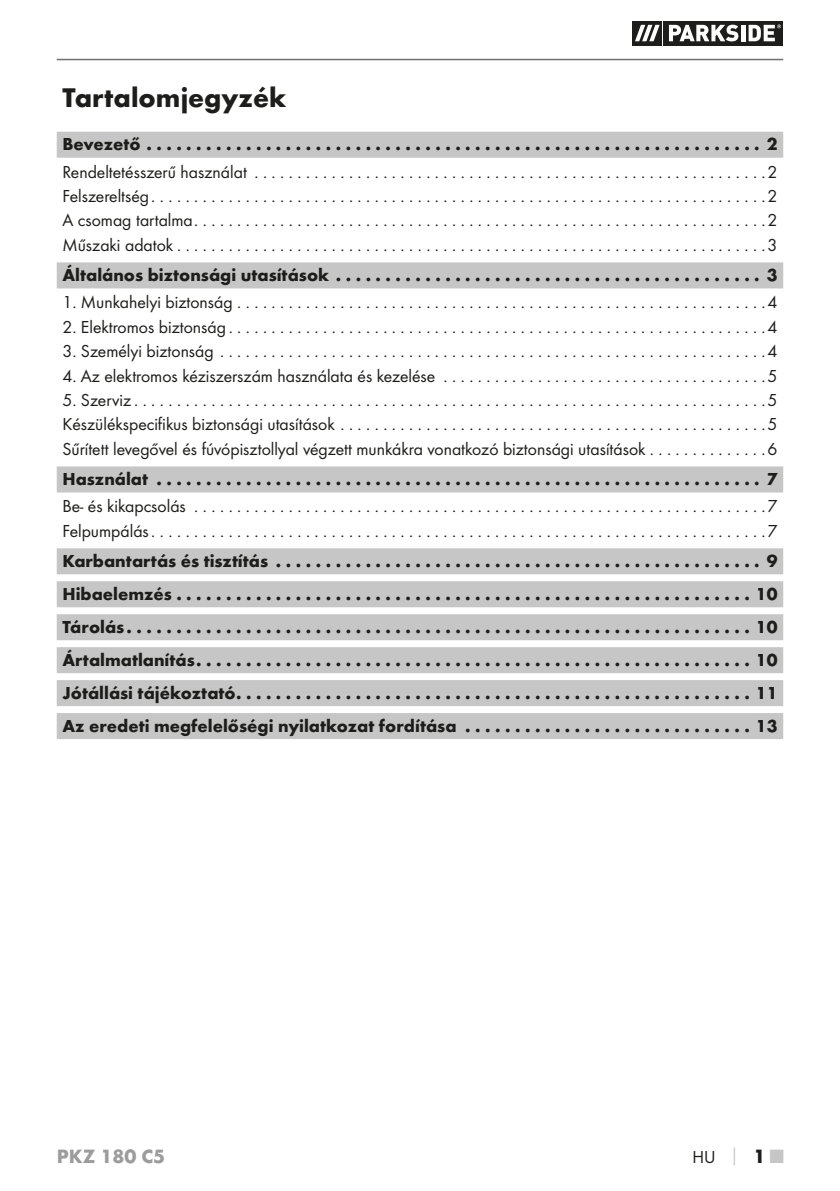
<style>
.page{position:relative;width:840px;height:1191px;background:#fff}
.page>*{position:absolute;margin:0;border:0;box-sizing:border-box;transform-origin:0 0}
.t1{font:700 28px "Futura";color:#1d1d1b}
.t2{font:700 20px "Futura";color:#9d9c9c}
.t3{font:18px/24.4px "Futura Boo";color:#1d1d1b;text-align:justify}
.t4{font:700 18px/33px "Futura";color:#1d1d1b;text-align:justify}
.s1{font-family:"Futura";font-weight:700;color:#c6c6c6}
.s2{font-family:"Futura";font-weight:700;font-size:20px}
.s3{font-family:"Futura";font-weight:700;font-size:20px;color:#c6c6c6}
</style>
<div class="page">
<hr style="left:57px;top:59px;width:725px;height:1px;background:#6f6f6e">
<svg style="left:661px;top:21px;width:1px;height:24px"></svg>
<svg style="left:632px;top:21px;width:29px;height:24px"></svg>
<svg style="left:663px;top:21px;width:119px;height:24px"></svg>
<svg style="left:634px;top:25px;width:25px;height:16px"></svg>
<svg style="left:668px;top:25px;width:70px;height:16px"></svg>
<svg style="left:740px;top:25px;width:4px;height:16px"></svg>
<svg style="left:748px;top:24px;width:32px;height:17px"></svg>
<div style="left:57px;top:132px;width:725px;height:26px;background:#c6c6c6"></div>
<div style="left:57px;top:262px;width:725px;height:26px;background:#c6c6c6"></div>
<div style="left:57px;top:466px;width:725px;height:26px;background:#c6c6c6"></div>
<div style="left:57px;top:548px;width:725px;height:26px;background:#c6c6c6"></div>
<div style="left:57px;top:581px;width:725px;height:26px;background:#c6c6c6"></div>
<div style="left:57px;top:614px;width:725px;height:26px;background:#c6c6c6"></div>
<div style="left:57px;top:647px;width:725px;height:26px;background:#c6c6c6"></div>
<div style="left:57px;top:680px;width:725px;height:26px;background:#c6c6c6"></div>
<div style="left:57px;top:713px;width:725px;height:26px;background:#c6c6c6"></div>
<h1 class="t1" style="left:62px;top:87px;width:225px">Tartalomjegyzék</h1>
<p class="t4" style="left:62px;top:129px;width:716px">Bevezető .............................................................. 2</p>
<p class="t3" style="left:62px;top:161px;width:716px">Rendeltetésszerű használat ............................................................2<br>Felszereltség ........................................................................2<br>A csomag tartalma ...................................................................2<br>Műszaki adatok .....................................................................3</p>
<p class="t4" style="left:62px;top:260px;width:716px">Általános biztonsági utasítások ........................................... 3</p>
<p class="t3" style="left:62px;top:292px;width:716px">1. Munkahelyi biztonság ..............................................................4</p>
<p class="t3" style="left:62px;top:316px;width:716px">2. Elektromos biztonság ...............................................................4</p>
<p class="t3" style="left:62px;top:340px;width:716px">3. Személyi biztonság ................................................................4</p>
<p class="t3" style="left:62px;top:365px;width:716px">4. Az elektromos kéziszerszám használata és kezelése . . . . . . . . . . . . . . . . . . . . . . . . . . . . . . . . . . . . . .5</p>
<p class="t3" style="left:62px;top:389px;width:716px">5. Szerviz ..........................................................................5<br>Készülékspecifikus biztonsági utasítások ..................................................5<br>Sűrített levegővel és fúvópisztollyal végzett munkákra vonatkozó biztonsági utasítások . . . . . . . . . . . . . .6</p>
<p class="t4" style="left:62px;top:464px;width:716px">Használat ............................................................. 7</p>
<p class="t3" style="left:62px;top:495px;width:716px">Be- és kikapcsolás ...................................................................7<br>Felpumpálás ........................................................................7</p>
<p class="t4" style="left:62px;top:546px;width:716px">Karbantartás és tisztítás ................................................. 9<br>Hibaelemzés ..........................................................10<br>Tárolás ...............................................................10<br>Ártalmatlanítás ........................................................10<br>Jótállási tájékoztató ....................................................11<br>Az eredeti megfelelőségi nyilatkozat fordítása . . . . . . . . . . . . . . . . . . . . . . . . . . . . . 13</p>
<p class="t2" style="left:57px;top:1148px;width:110px">PKZ 180 C5</p>
<p class="t3" style="left:692px;top:1145px;width:92px">HU <span class="s1">│</span> <span class="s2">1</span><span class="s3">■</span></p>
</div>
